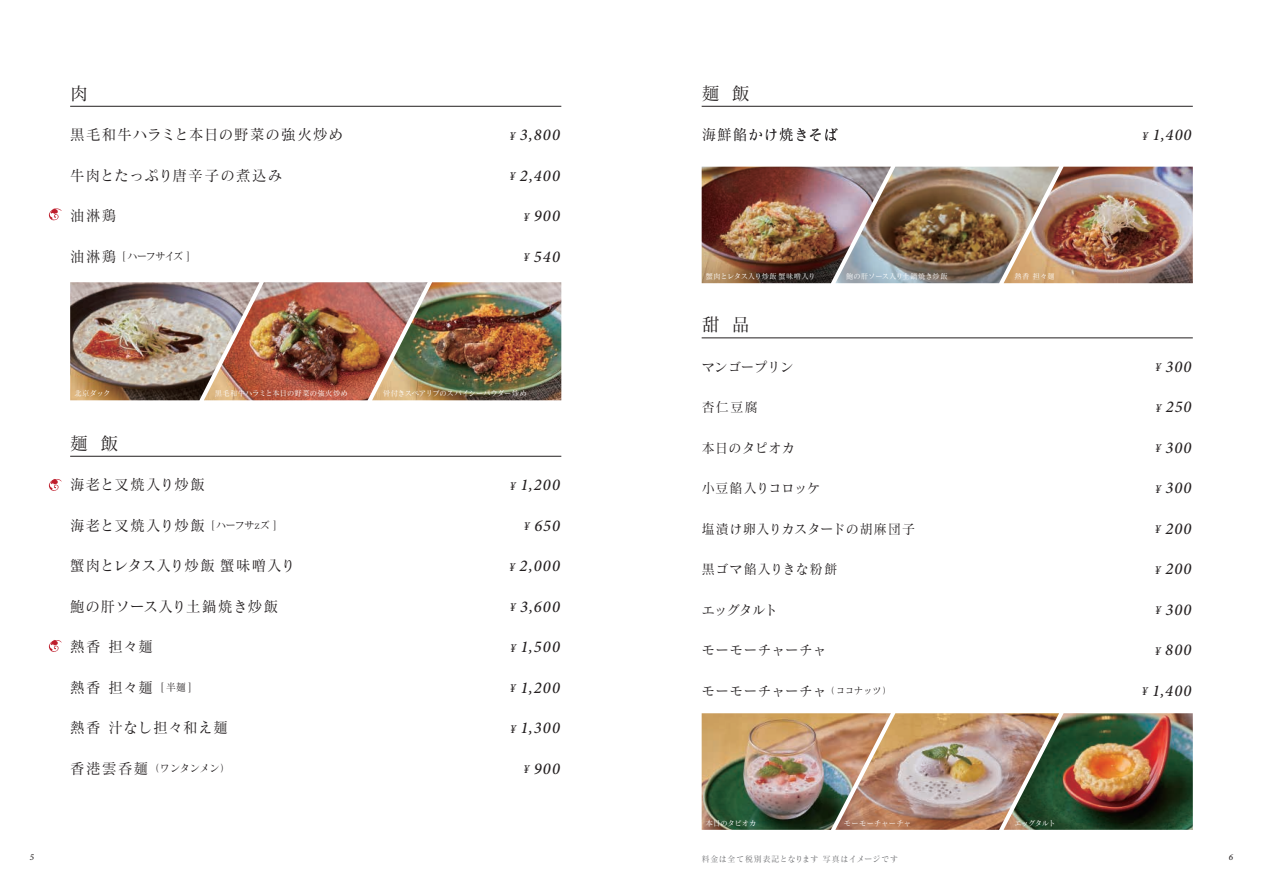
<style>
.page{position:relative;width:1263px;height:893px;background:#fff}
.page>*{position:absolute;margin:0;border:0;box-sizing:border-box;transform-origin:0 0}
.t1{font:18px "Matisse CID M";color:#231f20}
.t2{font:italic 500 16.5px "Minion Pro";letter-spacing:.07em;color:#231f20}
.t3{font:15px "Matisse CID M";letter-spacing:.055em;color:#231f20;scale:.96 1}
.t4{font:15px "Matisse CID M";letter-spacing:.075em;color:#231f20;scale:.96 1}
.t5{font:15px "Matisse CID M";letter-spacing:.03em;color:#231f20;scale:.96 1}
.t6{font:15px "Matisse CID M";letter-spacing:.08em;color:#231f20;scale:.96 1}
.t7{font:13.5px "Matisse CID M";letter-spacing:.085em;color:#231f20;scale:.96 1}
.t8{font:13.5px "Matisse CID M";letter-spacing:.05em;color:#231f20;scale:.96 1}
.t9{font:13.5px "Matisse CID M";letter-spacing:.005em;color:#231f20;scale:.96 1}
.t10{font:13.5px "Matisse CID M";letter-spacing:.02em;color:#231f20;scale:.96 1}
.t11{font:13.5px "Matisse CID M";letter-spacing:.07em;color:#231f20;scale:.96 1}
.t12{font:10.5px "Matisse CID M";letter-spacing:-.015em;color:#231f20;scale:.94 1}
.t13{font:italic 500 9px "Minion Pro";color:#231f20}
.t14{font:8.25px "Matisse CID M";letter-spacing:.09em;color:#6c6d70;scale:.96 1}
.t15{font:7.5px "Matisse CID M";letter-spacing:.01em;color:#fff;scale:.96 1}
.t16{font:7.5px "Matisse CID M";letter-spacing:-.015em;color:#fff;scale:.96 1}
.t17{font:7.5px "Matisse CID M";letter-spacing:.045em;color:#fff;scale:.96 1}
.t18{font:7.5px "Matisse CID M";letter-spacing:.05em;color:#fff;scale:.96 1}
.s1{font-size:15px}
.s2{font-size:12.3px}
.s3{font-size:10.5px}
.s4{font-size:9.45px}
</style>
<div class="page">
<hr style="left:70px;top:106px;width:491px;height:1px;background:#231f20">
<svg style="left:49px;top:208px;width:13px;height:13px"></svg>
<hr style="left:70px;top:456px;width:491px;height:1px;background:#231f20">
<svg style="left:49px;top:479px;width:13px;height:12px"></svg>
<svg style="left:49px;top:640px;width:13px;height:12px"></svg>
<hr style="left:702px;top:337px;width:491px;height:1px;background:#231f20">
<svg style="left:710px;top:128px;width:128px;height:14px"></svg>
<hr style="left:702px;top:106px;width:491px;height:1px;background:#231f20">
<img style="left:70px;top:282px;width:134px;height:118px">
<img style="left:204px;top:282px;width:168px;height:118px">
<img style="left:372px;top:282px;width:189px;height:118px">
<img style="left:702px;top:167px;width:133px;height:116px">
<img style="left:835px;top:167px;width:168px;height:116px">
<img style="left:1003px;top:167px;width:190px;height:116px">
<img style="left:702px;top:713px;width:133px;height:117px">
<img style="left:835px;top:713px;width:168px;height:117px">
<img style="left:1003px;top:713px;width:190px;height:117px">
<p class="t1" style="left:70px;top:82px;width:19px">肉</p>
<p class="t4" style="left:70px;top:126px;width:286px">黒毛和牛ハラミと本日の野菜の強火炒め</p>
<p class="t6" style="left:70px;top:166px;width:222px">牛肉とたっぷり唐辛子の煮込み</p>
<p class="t3" style="left:70px;top:207px;width:49px">油淋鶏</p>
<p class="t12" style="left:70px;top:250px;width:129px"><span class="s1">油淋鶏</span> [ ハーフサイズ ]</p>
<p class="t2" style="left:509px;top:124px;width:52px"><span class="s2">¥</span> 3,800</p>
<p class="t2" style="left:509px;top:164px;width:52px"><span class="s2">¥</span> 2,400</p>
<p class="t2" style="left:523px;top:205px;width:38px"><span class="s2">¥</span> 900</p>
<p class="t2" style="left:523px;top:245px;width:38px"><span class="s2">¥</span> 540</p>
<p class="t15" style="left:74px;top:389px;width:39px">北京ダック</p>
<p class="t17" style="left:215px;top:389px;width:140px">黒毛和牛ハラミと本日の野菜の強火炒め</p>
<p class="t16" style="left:383px;top:389px;width:151px">骨付きスペアリブのスパイシーパウダー炒め</p>
<p class="t1" style="left:70px;top:432px;width:50px">麺 飯</p>
<p class="t3" style="left:70px;top:476px;width:142px">海老と叉焼入り炒飯</p>
<p class="t3" style="left:70px;top:516px;width:217px">海老と叉焼入り炒飯 <span class="s3">[ ハーフサzズ ]</span></p>
<p class="t5" style="left:70px;top:557px;width:236px">蟹肉とレタス入り炒飯蟹味噌入り</p>
<p class="t3" style="left:70px;top:597px;width:218px">鮑の肝ソース入り土鍋焼き炒飯</p>
<p class="t3" style="left:70px;top:638px;width:88px">熱香 担々麺</p>
<p class="t3" style="left:70px;top:678px;width:129px">熱香 担々麺 <span class="s3">[ 半麺 ]</span></p>
<p class="t3" style="left:70px;top:719px;width:166px">熱香汁なし担々和え麺</p>
<p class="t12" style="left:70px;top:762px;width:172px"><span class="s1">香港雲呑麺</span>（ワンタンメン）</p>
<p class="t2" style="left:510px;top:474px;width:52px"><span class="s2">¥</span> 1,200</p>
<p class="t2" style="left:524px;top:514px;width:38px"><span class="s2">¥</span> 650</p>
<p class="t2" style="left:509px;top:555px;width:52px"><span class="s2">¥</span> 2,000</p>
<p class="t2" style="left:510px;top:595px;width:52px"><span class="s2">¥</span> 3,600</p>
<p class="t2" style="left:510px;top:636px;width:51px"><span class="s2">¥</span> 1,500</p>
<p class="t2" style="left:510px;top:676px;width:52px"><span class="s2">¥</span> 1,200</p>
<p class="t2" style="left:510px;top:717px;width:51px"><span class="s2">¥</span> 1,300</p>
<p class="t2" style="left:523px;top:757px;width:38px"><span class="s2">¥</span> 900</p>
<p class="t1" style="left:702px;top:82px;width:50px">麺 飯</p>
<p class="t3" style="left:702px;top:126px;width:143px">海鮮餡かけ焼きそば</p>
<p class="t15" style="left:706px;top:272px;width:115px">蟹肉とレタス入り炒飯蟹味噌入り</p>
<p class="t15" style="left:846px;top:272px;width:107px">鮑の肝ソース入り土鍋焼き炒飯</p>
<p class="t15" style="left:1014px;top:272px;width:43px">熱香 担々麺</p>
<p class="t1" style="left:702px;top:314px;width:50px">甜 品</p>
<p class="t9" style="left:702px;top:359px;width:97px">マンゴープリン</p>
<p class="t8" style="left:702px;top:399px;width:60px">杏仁豆腐</p>
<p class="t8" style="left:702px;top:440px;width:98px">本日のタピオカ</p>
<p class="t9" style="left:702px;top:480px;width:125px">小豆餡入りコロッケ</p>
<p class="t10" style="left:702px;top:521px;width:224px">塩漬け卵入りカスタードの胡麻団子</p>
<p class="t11" style="left:702px;top:561px;width:143px">黒ゴマ餡入りきな粉餅</p>
<p class="t8" style="left:702px;top:602px;width:81px">エッグタルト</p>
<p class="t7" style="left:702px;top:642px;width:131px">モーモーチャーチャ</p>
<p class="t7" style="left:702px;top:683px;width:199px">モーモーチャーチャ<span class="s4">（ココナッツ）</span></p>
<p class="t15" style="left:706px;top:818px;width:54px">本日のタピオカ</p>
<p class="t18" style="left:844px;top:818px;width:71px">モーモーチャーチャ</p>
<p class="t15" style="left:1014px;top:818px;width:44px">エッグタルト</p>
<p class="t2" style="left:1142px;top:124px;width:51px"><span class="s2">¥</span> 1,400</p>
<p class="t2" style="left:1155px;top:355px;width:38px"><span class="s2">¥</span> 300</p>
<p class="t2" style="left:1155px;top:396px;width:38px"><span class="s2">¥</span> 250</p>
<p class="t2" style="left:1155px;top:436px;width:38px"><span class="s2">¥</span> 300</p>
<p class="t2" style="left:1155px;top:477px;width:38px"><span class="s2">¥</span> 300</p>
<p class="t2" style="left:1155px;top:517px;width:38px"><span class="s2">¥</span> 200</p>
<p class="t2" style="left:1155px;top:558px;width:38px"><span class="s2">¥</span> 200</p>
<p class="t2" style="left:1155px;top:598px;width:38px"><span class="s2">¥</span> 300</p>
<p class="t2" style="left:1155px;top:639px;width:38px"><span class="s2">¥</span> 800</p>
<p class="t2" style="left:1142px;top:679px;width:51px"><span class="s2">¥</span> 1,400</p>
<p class="t13" style="left:30px;top:851px;width:6px">5</p>
<p class="t14" style="left:702px;top:854px;width:206px">料金は全て税別表記となります写真はイメージです</p>
<p class="t13" style="left:1229px;top:851px;width:6px">6</p>
</div>
